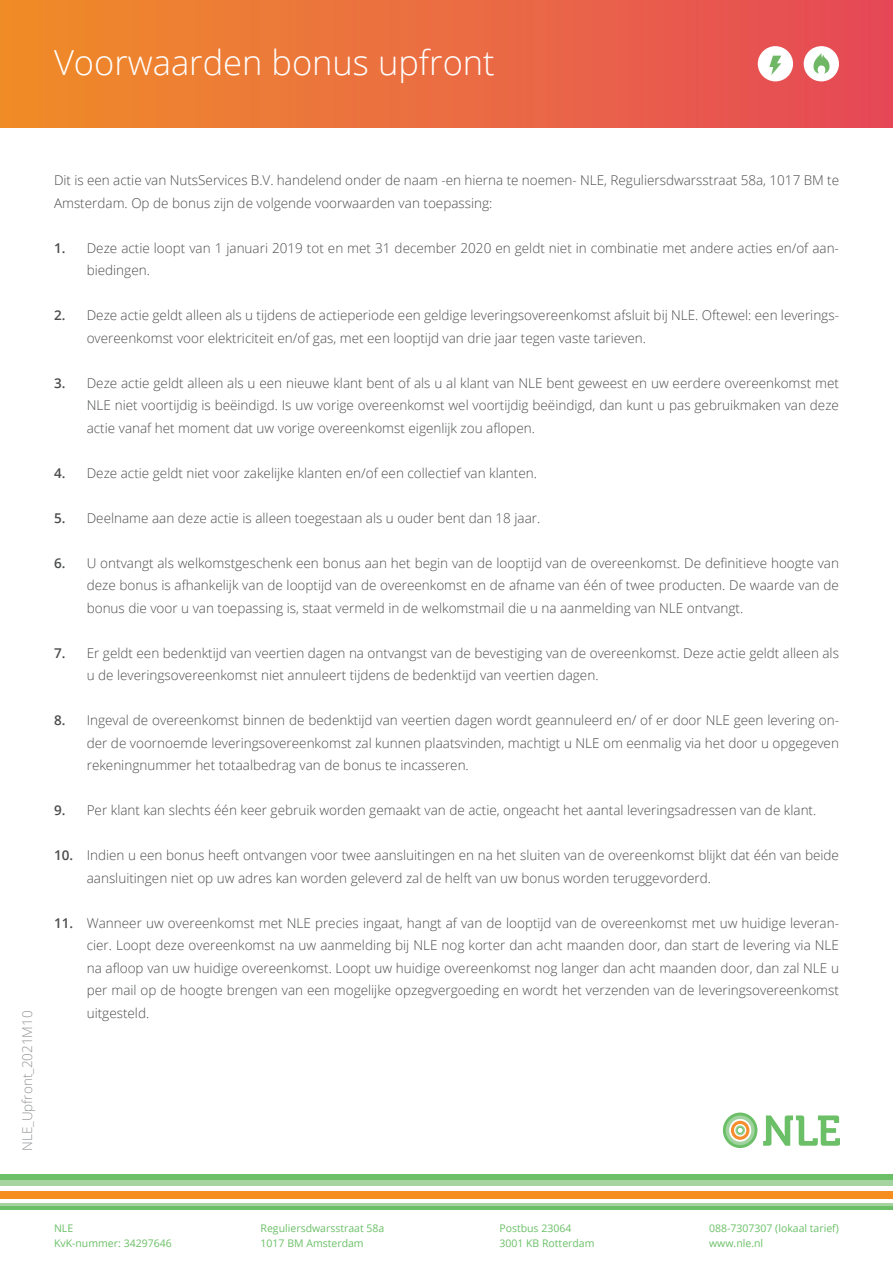
<style>
.page{position:relative;width:893px;height:1263px;background:#fff}
.page>*{position:absolute;margin:0;border:0;box-sizing:border-box;transform-origin:0 0}
.t1{font:300 34.5px "Open Sans";color:#fff}
.t2{font:300 13.5px/22.5px "Open Sans";color:#4b4c4d}
.t3{font:600 13.5px "Open Sans";color:#4b4c4d}
.t4{font:300 13.5px "Open Sans";color:#939598}
.t5{font:10.5px/15px "Open Sans";color:#6bc067}
</style>
<div class="page">
<img style="left:0;top:0;width:893px;height:127px">
<div style="left:0;top:1174px;width:893px;height:6px;background:#6bc067"></div>
<div style="left:0;top:1180px;width:893px;height:6px;background:#a6d4a0"></div>
<div style="left:0;top:1191px;width:893px;height:8px;background:#f68e1e"></div>
<hr style="left:0;top:1203px;width:893px;height:3px;background:#a6d4a0">
<hr style="left:0;top:1206px;width:893px;height:4px;background:#6bc067">
<svg style="left:723px;top:1112px;width:34px;height:36px"></svg>
<svg style="left:763px;top:1115px;width:76px;height:31px"></svg>
<div style="left:758px;top:46px;width:35px;height:35px;background:#fff;border-radius:50%"></div>
<svg style="left:769px;top:56px;width:12px;height:19px"></svg>
<div style="left:804px;top:46px;width:35px;height:35px;background:#fff;border-radius:50%"></div>
<svg style="left:813px;top:53px;width:17px;height:21px"></svg>
<h1 class="t1" style="left:54px;top:39px;width:442px">Voorwaarden bonus upfront</h1>
<p class="t4" style="left:18px;top:1151px;width:142px;rotate:-90deg">NLE_Upfront_2021M10</p>
<p class="t2" style="left:54px;top:169px;width:786px">Dit is een actie van NutsServices B.V. handelend onder de naam -en hierna te noemen- NLE, Reguliersdwarsstraat 58a, 1017 BM te<br>Amsterdam. Op de bonus zijn de volgende voorwaarden van toepassing:</p>
<p class="t3" style="left:54px;top:238px;width:13px">1.</p>
<p class="t2" style="left:87px;top:236px;width:754px">Deze actie loopt van 1 januari 2019 tot en met 31 december 2020 en geldt niet in combinatie met andere acties en/of aan&shy;biedingen.</p>
<p class="t2" style="left:87px;top:304px;width:754px">Deze actie geldt alleen als u tijdens de actieperiode een geldige leveringsovereenkomst afsluit bij NLE. Oftewel: een leverings&shy;overeenkomst voor elektriciteit en/of gas, met een looptijd van drie jaar tegen vaste tarieven.</p>
<p class="t2" style="left:87px;top:371px;width:754px;text-align:justify">Deze actie geldt alleen als u een nieuwe klant bent of als u al klant van NLE bent geweest en uw eerdere overeenkomst met NLE niet voortijdig is beëindigd. Is uw vorige overeenkomst wel voortijdig beëindigd, dan kunt u pas gebruikmaken van deze actie vanaf het moment dat uw vorige overeenkomst eigenlijk zou aflopen.</p>
<p class="t2" style="left:87px;top:461px;width:452px">Deze actie geldt niet voor zakelijke klanten en/of een collectief van klanten.</p>
<p class="t2" style="left:87px;top:506px;width:455px">Deelname aan deze actie is alleen toegestaan als u ouder bent dan 18 jaar.</p>
<p class="t2" style="left:87px;top:551px;width:754px;text-align:justify">U ontvangt als welkomstgeschenk een bonus aan het begin van de looptijd van de overeenkomst. De definitieve hoogte van deze bonus is afhankelijk van de looptijd van de overeenkomst en de afname van één of twee producten. De waarde van de bonus die voor u van toepassing is, staat vermeld in de welkomstmail die u na aanmelding van NLE ontvangt.</p>
<p class="t2" style="left:87px;top:641px;width:754px">Er geldt een bedenktijd van veertien dagen na ontvangst van de bevestiging van de overeenkomst. Deze actie geldt alleen als u de leveringsovereenkomst niet annuleert tijdens de bedenktijd van veertien dagen.</p>
<p class="t2" style="left:87px;top:709px;width:754px;text-align:justify">Ingeval de overeenkomst binnen de bedenktijd van veertien dagen wordt geannuleerd en/ of er door NLE geen levering on&shy;der de voornoemde leveringsovereenkomst zal kunnen plaatsvinden, machtigt u NLE om eenmalig via het door u opgegeven rekeningnummer het totaalbedrag van de bonus te incasseren.</p>
<p class="t2" style="left:87px;top:799px;width:731px">Per klant kan slechts één keer gebruik worden gemaakt van de actie, ongeacht het aantal leveringsadressen van de klant.</p>
<p class="t2" style="left:87px;top:844px;width:754px">Indien u een bonus heeft ontvangen voor twee aansluitingen en na het sluiten van de overeenkomst blijkt dat één van beide aansluitingen niet op uw adres kan worden geleverd zal de helft van uw bonus worden teruggevorderd.</p>
<p class="t2" style="left:87px;top:911px;width:754px;text-align:justify">Wanneer uw overeenkomst met NLE precies ingaat, hangt af van de looptijd van de overeenkomst met uw huidige leveran&shy;cier. Loopt deze overeenkomst na uw aanmelding bij NLE nog korter dan acht maanden door, dan start de levering via NLE na afloop van uw huidige overeenkomst. Loopt uw huidige overeenkomst nog langer dan acht maanden door, dan zal NLE u per mail op de hoogte brengen van een mogelijke opzegvergoeding en wordt het verzenden van de leveringsovereenkomst uitgesteld.</p>
<p class="t3" style="left:54px;top:306px;width:13px">2.</p>
<p class="t3" style="left:54px;top:373px;width:13px">3.</p>
<p class="t3" style="left:54px;top:463px;width:13px">4.</p>
<p class="t3" style="left:54px;top:508px;width:13px">5.</p>
<p class="t3" style="left:54px;top:553px;width:13px">6.</p>
<p class="t3" style="left:54px;top:643px;width:13px">7.</p>
<p class="t3" style="left:54px;top:711px;width:13px">8.</p>
<p class="t3" style="left:54px;top:801px;width:13px">9.</p>
<p class="t3" style="left:54px;top:846px;width:21px">10.</p>
<p class="t3" style="left:54px;top:913px;width:21px">11.</p>
<p class="t5" style="left:54px;top:1220px;width:119px">NLE<br>KvK-nummer: 34297646</p>
<p class="t5" style="left:261px;top:1220px;width:125px">Reguliersdwarsstraat 58a<br>1017 BM Amsterdam</p>
<p class="t5" style="left:499px;top:1220px;width:97px">Postbus 23064<br>3001 KB Rotterdam</p>
<p class="t5" style="left:709px;top:1220px;width:131px">088-7307307 (lokaal tarief) www.nle.nl</p>
</div>
